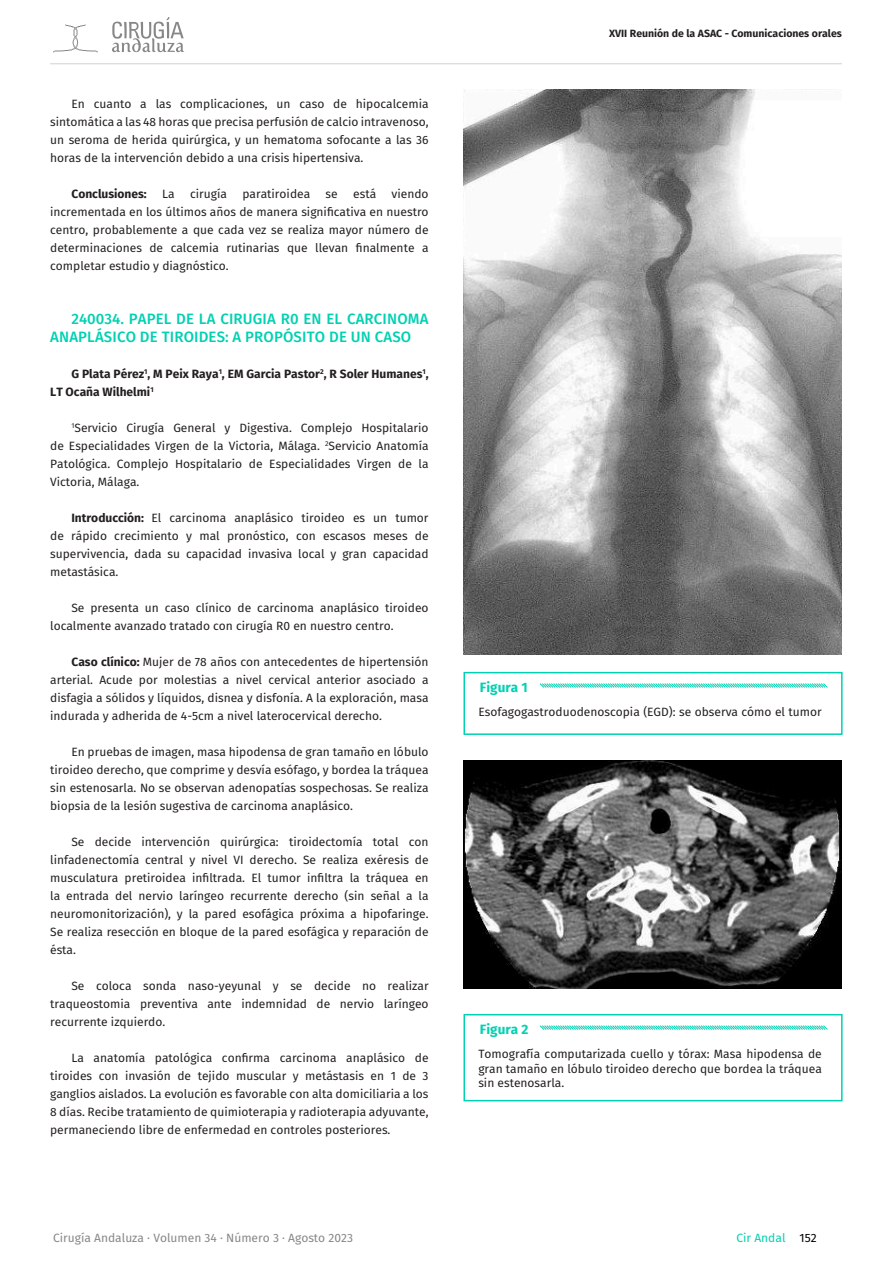
<style>
.page{position:relative;width:893px;height:1263px;background:#fff}
.page>*{position:absolute;margin:0;border:0;box-sizing:border-box;transform-origin:0 0}
.CUERPO___SANGRIAS{font:500 15px/18px "Fira Sans";letter-spacing:.01em;color:#00d1b2}
.Pie_Foto_-_Nombre{font:700 13.5px "Fira Sans";color:#00d1b2}
.CUERPO___SANGRIAS-2{font:12px/18px "Fira Sans";color:#231f20;text-align:justify}
.CUERPO___SANGRIAS-3{font:700 12px/18px "Fira Sans";color:#231f20}
.t1{font:12px "Fira Sans";color:#878787}
.t2{font:12px "Fira Sans";color:#00d1b2}
.t3{font:700 10.5px "Fira Sans";color:#231f20}
.s1{font-weight:700}
.s2{color:#000}
</style>
<div class="page">
<svg style="left:53px;top:24px;width:45px;height:29px"></svg>
<svg style="left:112px;top:17px;width:72px;height:35px"></svg>
<hr style="left:50px;top:64px;width:792px;height:1px;background:#d1d1d1">
<img style="left:463px;top:89px;width:379px;height:565px">
<img style="left:463px;top:760px;width:379px;height:229px">
<div style="left:463px;top:672px;width:380px;height:63px;border:2px solid #00d1b2"></div>
<svg style="left:539px;top:683px;width:289px;height:5px"></svg>
<div style="left:463px;top:1014px;width:380px;height:87px;border:2px solid #00d1b2"></div>
<svg style="left:539px;top:1025px;width:289px;height:5px"></svg>
<p class="CUERPO___SANGRIAS-2" style="left:50px;top:94px;width:380px;text-indent:21px">En cuanto a las complicaciones, un caso de hipocalcemia sintomática a las 48 horas que precisa perfusión de calcio intravenoso, un seroma de herida quirúrgica, y un hematoma sofocante a las 36 horas de la intervención debido a una crisis hipertensiva.</p>
<p class="CUERPO___SANGRIAS-3" style="left:71px;top:184px;width:77px">Conclusiones:</p>
<p class="CUERPO___SANGRIAS-2" style="left:162px;top:184px;width:14px">La</p>
<p class="CUERPO___SANGRIAS-2" style="left:190px;top:184px;width:38px">cirugía</p>
<p class="CUERPO___SANGRIAS-2" style="left:242px;top:184px;width:69px">paratiroidea</p>
<p class="CUERPO___SANGRIAS-2" style="left:326px;top:184px;width:14px">se</p>
<p class="CUERPO___SANGRIAS-2" style="left:353px;top:184px;width:25px">está</p>
<p class="CUERPO___SANGRIAS-2" style="left:50px;top:184px;width:380px;text-indent:341px">viendo incrementada en los últimos años de manera significativa en nuestro centro, probablemente a que cada vez se realiza mayor número de determinaciones de calcemia rutinarias que llevan finalmente a completar estudio y diagnóstico.</p>
<p class="CUERPO___SANGRIAS" style="left:50px;top:309px;width:380px;text-indent:21px">240034. PAPEL DE LA CIRUGIA R0 EN EL CARCINOMA<br>ANAPLÁSICO DE TIROIDES: A PROPÓSITO DE UN CASO</p>
<p class="CUERPO___SANGRIAS-3" style="left:50px;top:364px;width:380px;text-indent:21px">G Plata Pérez<sup>1</sup>, M Peix Raya<sup>1</sup>, EM Garcia Pastor<sup>2</sup>, R Soler Humanes<sup>1</sup>,<br>LT Ocaña Wilhelmi<sup>1</sup></p>
<p class="CUERPO___SANGRIAS-2" style="left:50px;top:418px;width:380px;text-indent:21px"><sup>1</sup>Servicio Cirugía General y Digestiva. Complejo Hospitalario de Especialidades Virgen de la Victoria, Málaga. <sup>2</sup>Servicio Anatomía Patológica. Complejo Hospitalario de Especialidades Virgen de la Victoria, Málaga.</p>
<p class="CUERPO___SANGRIAS-2" style="left:50px;top:508px;width:380px;text-indent:21px"><span class="s1">Introducción:</span> El carcinoma anaplásico tiroideo es un tumor de rápido crecimiento y mal pronóstico, con escasos meses de supervivencia, dada su capacidad invasiva local y gran capacidad metastásica.</p>
<p class="CUERPO___SANGRIAS-2" style="left:50px;top:598px;width:380px;text-indent:21px">Se presenta un caso clínico de carcinoma anaplásico tiroideo localmente avanzado tratado con cirugía R0 en nuestro centro.</p>
<p class="CUERPO___SANGRIAS-2" style="left:50px;top:652px;width:380px;text-indent:21px"><span class="s1">Caso clínico:</span> Mujer de 78 años con antecedentes de hipertensión arterial. Acude por molestias a nivel cervical anterior asociado a disfagia a sólidos y líquidos, disnea y disfonía. A la exploración, masa indurada y adherida de 4-5cm a nivel laterocervical derecho.</p>
<p class="CUERPO___SANGRIAS-2" style="left:50px;top:742px;width:380px;text-indent:21px">En pruebas de imagen, masa hipodensa de gran tamaño en lóbulo tiroideo derecho, que comprime y desvía esófago, y bordea la tráquea sin estenosarla. No se observan adenopatías sospechosas. Se realiza biopsia de la lesión sugestiva de carcinoma anaplásico.</p>
<p class="CUERPO___SANGRIAS-2" style="left:50px;top:832px;width:380px;text-indent:21px">Se decide intervención quirúrgica: tiroidectomía total con linfadenectomía central y nivel VI derecho. Se realiza exéresis de musculatura pretiroidea infiltrada. El tumor infiltra la tráquea en la entrada del nervio laríngeo recurrente derecho (sin señal a la neuromonitorización), y la pared esofágica próxima a hipofaringe.<br>Se realiza resección en bloque de la pared esofágica y reparación de ésta.</p>
<p class="CUERPO___SANGRIAS-2" style="left:50px;top:976px;width:380px;text-indent:21px">Se coloca sonda naso-yeyunal y se decide no realizar traqueostomia preventiva ante indemnidad de nervio laríngeo recurrente izquierdo.</p>
<p class="CUERPO___SANGRIAS-2" style="left:50px;top:1048px;width:380px;text-indent:21px">La anatomía patológica confirma carcinoma anaplásico de tiroides con invasión de tejido muscular y metástasis en 1 de 3 ganglios aislados. La evolución es favorable con alta domiciliaria a los 8 días. Recibe tratamiento de quimioterapia y radioterapia adyuvante, permaneciendo libre de enfermedad en controles posteriores.</p>
<p class="t3" style="left:609px;top:25px;width:234px">XVII Reunión de la ASAC - Comunicaciones orales</p>
<p class="Pie_Foto_-_Nombre" style="left:480px;top:675px;width:49px">Figura 1</p>
<p class="CUERPO___SANGRIAS-2" style="left:478px;top:703px;width:345px">Esofagogastroduodenoscopia (EGD): se observa cómo el tumor</p>
<p class="Pie_Foto_-_Nombre" style="left:480px;top:1017px;width:50px">Figura 2</p>
<p class="CUERPO___SANGRIAS-2" style="left:478px;top:1047px;width:345px;line-height:14.4px">Tomografía computarizada cuello y tórax: Masa hipodensa de gran tamaño en lóbulo tiroideo derecho que bordea la tráquea sin estenosarla.</p>
<p class="t1" style="left:53px;top:1229px;width:301px">Cirugía Andaluza · Volumen 34 · Número 3 · Agosto 2023</p>
<p class="t2" style="left:736px;top:1229px;width:82px">Cir Andal <span class="s2">152</span></p>
</div>
